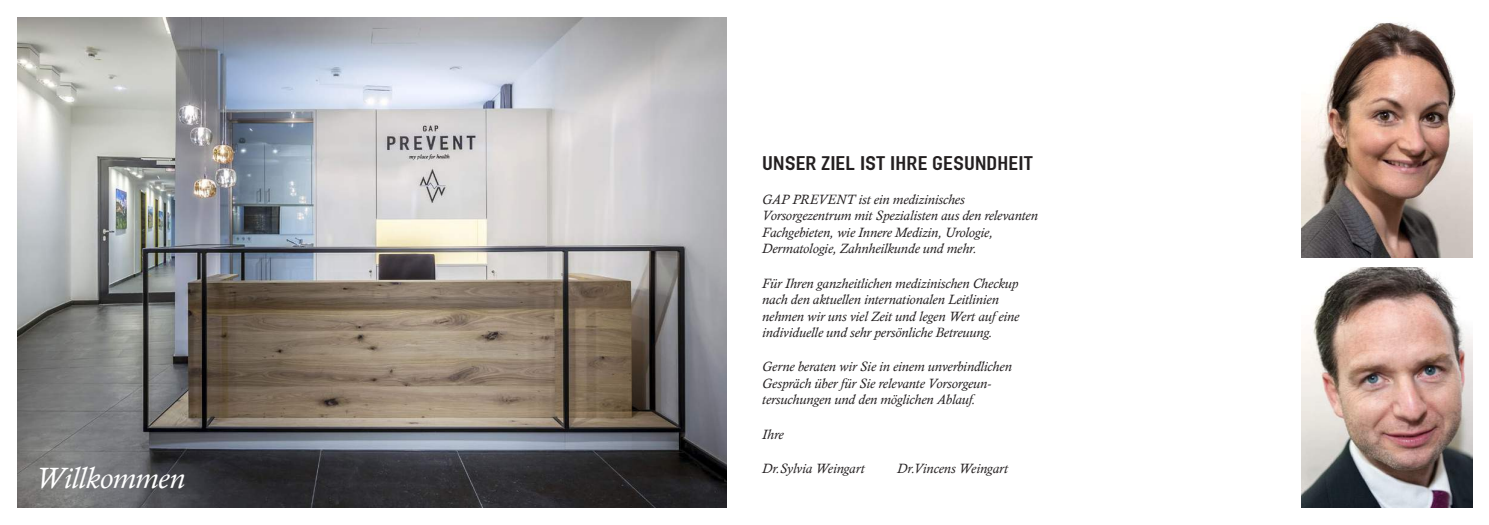
<style>
.page{position:relative;width:1489px;height:525px;background:#fff}
.page>*{position:absolute;margin:0;border:0;box-sizing:border-box;transform-origin:0 0}
.t1{font:italic 30px "Calisto";color:#fff}
.t2{font:20px "Ordinar Std";letter-spacing:.005em;color:#231f20}
.t3{font:italic 13.75px/16.5px "Calisto";color:#231f20}
</style>
<div class="page">
<img style="left:18px;top:18px;width:708px;height:489px">
<img style="left:1301px;top:22px;width:171px;height:235px">
<img style="left:1301px;top:267px;width:171px;height:240px">
<h1 class="t1" style="left:35px;top:460px;width:151px">Willkommen</h1>
<h2 class="t2" style="left:762px;top:149px;width:272px">UNSER ZIEL IST IHRE GESUNDHEIT</h2>
<p class="t3" style="left:762px;top:191px;width:277px">GAP PREVENT ist ein medizinisches Vorsorgezentrum mit Spezialisten aus den relevanten Fachgebieten, wie Innere Medizin, Urologie, Dermatologie, Zahnheilkunde und mehr.</p>
<p class="t3" style="left:762px;top:274px;width:258px">Für Ihren ganzheitlichen medizinischen Checkup nach den aktuellen internationalen Leitlinien nehmen wir uns viel Zeit und legen Wert auf eine individuelle und sehr persönliche Betreuung.</p>
<p class="t3" style="left:762px;top:358px;width:251px">Gerne beraten wir Sie in einem unverbindlichen<br>Gespräch über für Sie relevante Vorsorgeun&shy;tersuchungen und den möglichen Ablauf.</p>
<p class="t3" style="left:762px;top:425px;width:23px">Ihre</p>
<p class="t3" style="left:762px;top:460px;width:104px">Dr.Sylvia Weingart</p>
<p class="t3" style="left:897px;top:460px;width:112px">Dr.Vincens Weingart</p>
</div>
